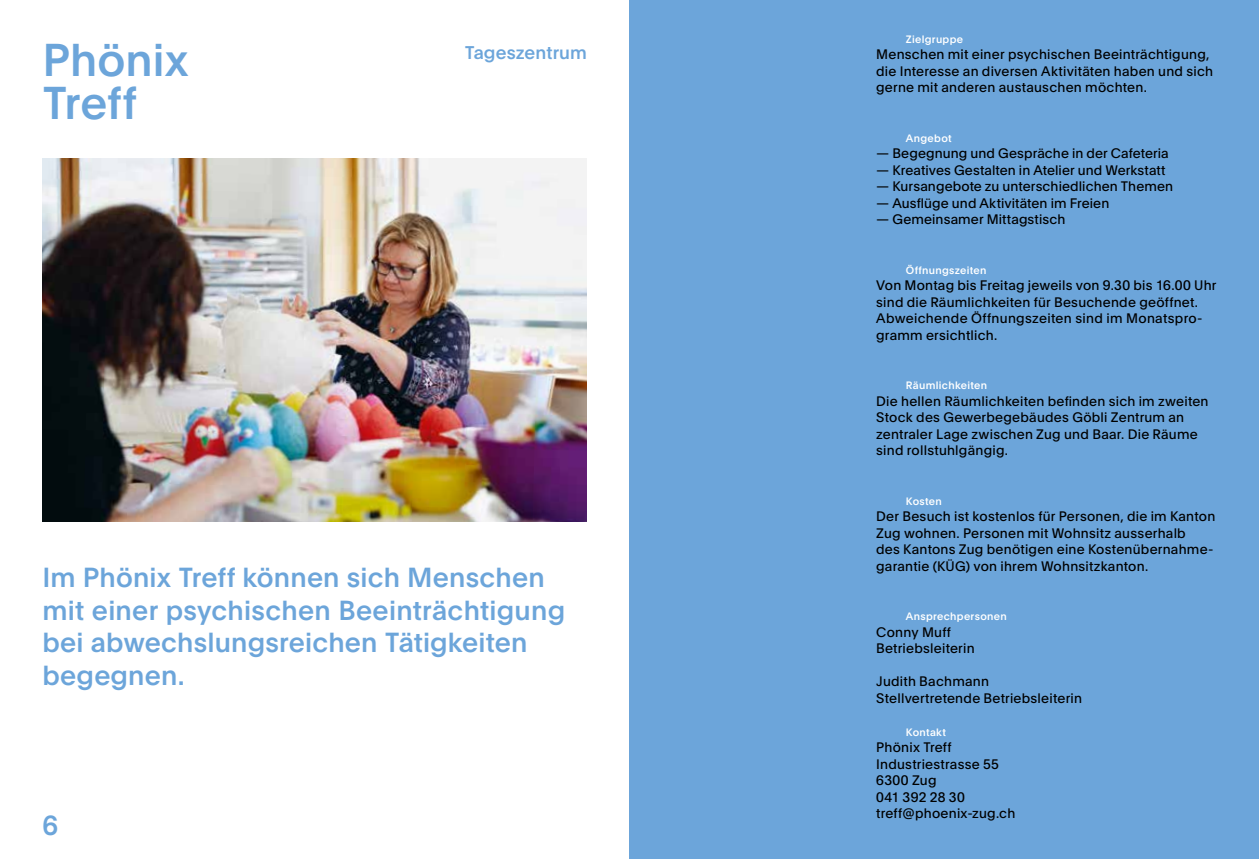
<style>
.page{position:relative;width:1259px;height:859px;background:#fff}
.page>*{position:absolute;margin:0;border:0;box-sizing:border-box;transform-origin:0 0}
.t1{font:500 45px/43.5px "Plain";color:#6ca5da}
.t2{font:500 27px/32.5px "Plain";letter-spacing:.01em;color:#6ca5da}
.t3{font:500 18px "Plain";letter-spacing:.005em;color:#6ca5da}
.t4{font:13.5px/16.5px "Plain";letter-spacing:.015em;color:#000}
.t5{font:500 10.5px "Plain";letter-spacing:.03em;color:#fff}
.s1{font-family:"Akkurat"}
</style>
<div class="page">
<div style="left:629px;top:0;width:630px;height:859px;background:#6ca5da"></div>
<img style="left:43px;top:158px;width:544px;height:363px">
<h1 class="t1" style="left:43px;top:36px;width:148px">Phönix<br>Treff</h1>
<h3 class="t3" style="left:465px;top:40px;width:124px">Tageszentrum</h3>
<h2 class="t2" style="left:43px;top:560px;width:524px">Im Phönix Treff können sich Menschen mit einer psychischen Beeinträchtigung bei abwechslungsreichen Tätigkeiten begegnen.</h2>
<h2 class="t2" style="left:43px;top:807px;width:17px">6</h2>
<p class="t5" style="left:906px;top:31px;width:59px">Zielgruppe</p>
<p class="t4" style="left:876px;top:45px;width:338px">Menschen mit einer psychischen Beeinträchtigung, die Interesse an diversen Aktivitäten haben und sich gerne mit anderen austauschen möchten.</p>
<p class="t5" style="left:906px;top:130px;width:47px">Angebot</p>
<p class="t4" style="left:876px;top:144px;width:294px">— Begegnung und Gespräche in der Cafeteria</p>
<p class="t4" style="left:876px;top:161px;width:291px">— Kreatives Gestalten in Atelier und Werkstatt</p>
<p class="t4" style="left:876px;top:177px;width:298px">— Kursangebote zu unterschiedlichen Themen</p>
<p class="t4" style="left:876px;top:194px;width:235px">— Ausflüge und Aktivitäten im Freien</p>
<p class="t4" style="left:876px;top:210px;width:191px">— Gemeinsamer Mittagstisch</p>
<p class="t5" style="left:906px;top:262px;width:82px">Öffnungszeiten</p>
<p class="t4" style="left:876px;top:276px;width:342px">Von Montag bis Freitag jeweils von 9.30 bis 16.00 Uhr sind die Räumlichkeiten für Besuchende geöffnet.<br>Abweichende Öffnungszeiten sind im Monatspro&shy;gramm ersichtlich.</p>
<p class="t5" style="left:906px;top:378px;width:83px">Räumlichkeiten</p>
<p class="t4" style="left:876px;top:392px;width:334px">Die hellen Räumlichkeiten befinden sich im zweiten Stock des Gewerbegebäudes Göbli Zentrum an zentraler Lage zwischen Zug und Baar. Die Räume sind rollstuhlgängig.</p>
<p class="t5" style="left:906px;top:493px;width:37px">Kosten</p>
<p class="t4" style="left:876px;top:507px;width:340px">Der Besuch ist kostenlos für Personen, die im Kanton Zug wohnen. Personen mit Wohnsitz ausserhalb<br>des Kantons Zug benötigen eine Kostenübernahme&shy;garantie (KÜG) von ihrem Wohnsitzkanton.</p>
<p class="t5" style="left:906px;top:609px;width:102px">Ansprechpersonen</p>
<p class="t4" style="left:876px;top:623px;width:100px">Conny Muff<br>Betriebsleiterin</p>
<p class="t4" style="left:876px;top:672px;width:207px">Judith Bachmann<br>Stellvertretende Betriebsleiterin</p>
<p class="t5" style="left:906px;top:724px;width:42px">Kontakt</p>
<p class="t4" style="left:876px;top:738px;width:141px">Phönix Treff<br>Industriestrasse 55<br>6300 Zug<br>041 392 28 30 treff<span class="s1">@</span>phoenix-zug.ch</p>
</div>
